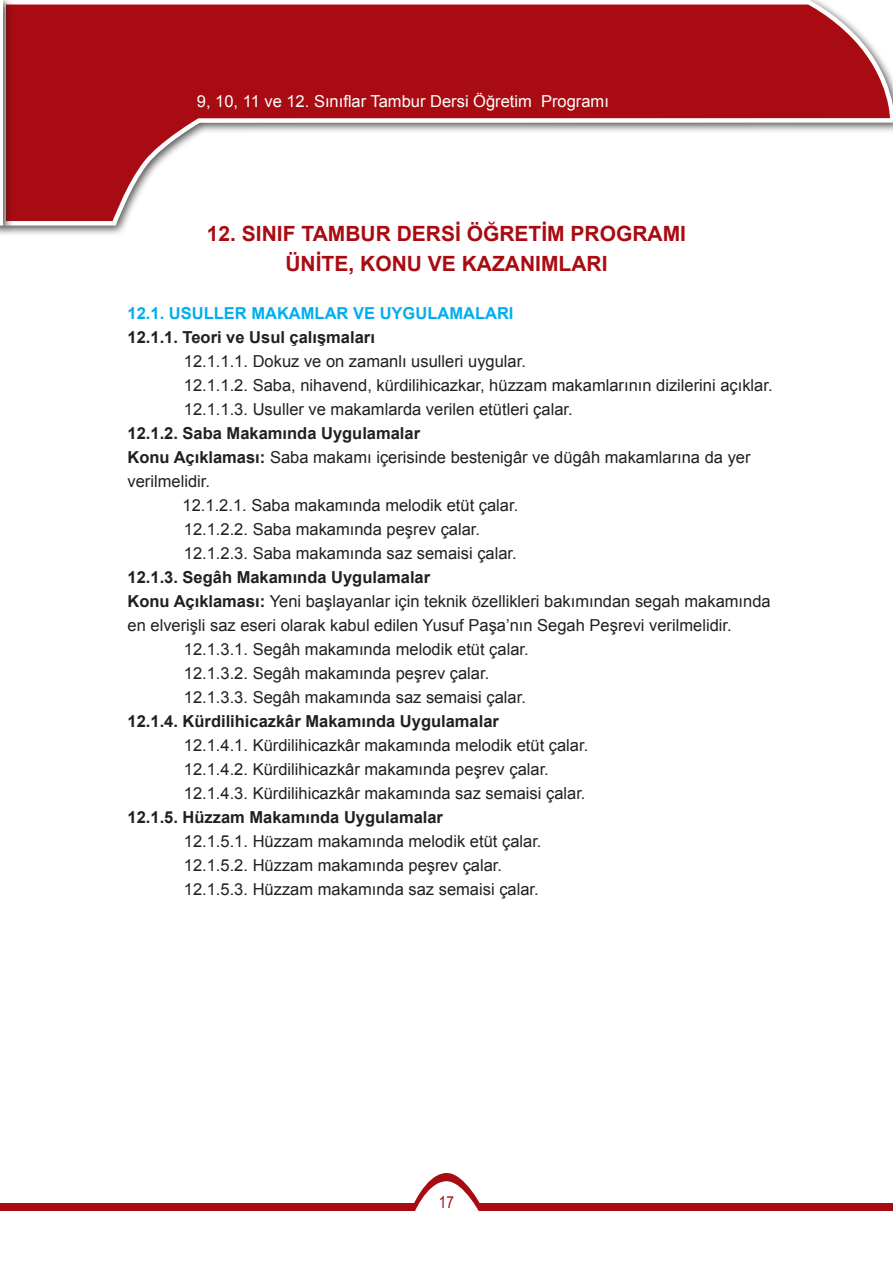
<style>
.page{position:relative;width:893px;height:1263px;background:#fff}
.page>*{position:absolute;margin:0;border:0;box-sizing:border-box;transform-origin:0 0}
.BAŞLIK{font:700 21px "Arial";color:#a90b12}
.SAYI_GİRİNTİ{font:16.5px "Arial";color:#231f20}
.ana_metin{font:16.5px "Arial";color:#231f20}
.ana_metin_bold{font:700 16.5px "Arial";color:#231f20}
.t1{font:16.5px "Arial";color:#fff}
.MAVİ_BAŞLIK{font:700 16.5px "Arial";color:#00aeef}
.t2{font:16.5px "Arial Narrow";color:#a90b12}
.s1{font-weight:700}
</style>
<div class="page">
<div style="left:0;top:0;width:893px;height:237px;background:#231f20;opacity:.75"></div>
<svg style="left:14px;top:0;width:879px;height:228px"></svg>
<div style="left:480px;top:1203px;width:413px;height:8px;background:#a90b12"></div>
<div style="left:1px;top:1203px;width:414px;height:8px;background:#a90b12"></div>
<svg style="left:414px;top:1173px;width:66px;height:38px"></svg>
<div style="left:0;top:0;width:14px;height:237px;background:#231f20;opacity:.75"></div>
<svg style="left:0;top:0;width:5px;height:228px"></svg>
<p class="t1" style="left:197px;top:91px;width:414px">9, 10, 11 ve 12. Sınıflar Tambur Dersi Öğretim Programı</p>
<p class="BAŞLIK" style="left:207px;top:219px;width:481px">12. SINIF TAMBUR DERSİ ÖĞRETİM PROGRAMI</p>
<p class="BAŞLIK" style="left:285px;top:249px;width:323px">ÜNİTE, KONU VE KAZANIMLARI</p>
<p class="MAVİ_BAŞLIK" style="left:128px;top:302px;width:387px">12.1. USULLER MAKAMLAR VE UYGULAMALARI</p>
<p class="ana_metin_bold" style="left:128px;top:326px;width:249px">12.1.1. Teori ve Usul çalışmaları</p>
<p class="SAYI_GİRİNTİ" style="left:184px;top:350px;width:344px">12.1.1.1. Dokuz ve on zamanlı usulleri uygular.</p>
<p class="SAYI_GİRİNTİ" style="left:184px;top:374px;width:590px">12.1.1.2. Saba, nihavend, kürdilihicazkar, hüzzam makamlarının dizilerini açıklar.</p>
<p class="SAYI_GİRİNTİ" style="left:184px;top:398px;width:390px">12.1.1.3. Usuller ve makamlarda verilen etütleri çalar.</p>
<p class="ana_metin_bold" style="left:128px;top:422px;width:294px">12.1.2. Saba Makamında Uygulamalar</p>
<p class="ana_metin" style="left:128px;top:446px;width:624px"><span class="s1">Konu Açıklaması:</span> Saba makamı içerisinde bestenigâr ve dügâh makamlarına da yer</p>
<p class="ana_metin" style="left:128px;top:470px;width:84px">verilmelidir.</p>
<p class="ana_metin" style="left:183px;top:494px;width:337px">12.1.2.1. Saba makamında melodik etüt çalar.</p>
<p class="SAYI_GİRİNTİ" style="left:184px;top:518px;width:298px">12.1.2.2. Saba makamında peşrev çalar.</p>
<p class="SAYI_GİRİNTİ" style="left:184px;top:542px;width:334px">12.1.2.3. Saba makamında saz semaisi çalar.</p>
<p class="ana_metin_bold" style="left:128px;top:566px;width:304px">12.1.3. Segâh Makamında Uygulamalar</p>
<p class="ana_metin" style="left:128px;top:590px;width:645px"><span class="s1">Konu Açıklaması:</span> Yeni başlayanlar için teknik özellikleri bakımından segah makamında</p>
<p class="ana_metin" style="left:128px;top:614px;width:606px">en elverişli saz eseri olarak kabul edilen Yusuf Paşa’nın Segah Peşrevi verilmelidir.</p>
<p class="SAYI_GİRİNTİ" style="left:184px;top:638px;width:346px">12.1.3.1. Segâh makamında melodik etüt çalar.</p>
<p class="SAYI_GİRİNTİ" style="left:184px;top:662px;width:307px">12.1.3.2. Segâh makamında peşrev çalar.</p>
<p class="SAYI_GİRİNTİ" style="left:184px;top:686px;width:344px">12.1.3.3. Segâh makamında saz semaisi çalar.</p>
<p class="ana_metin_bold" style="left:128px;top:710px;width:373px">12.1.4. Kürdilihicazkâr Makamında Uygulamalar</p>
<p class="SAYI_GİRİNTİ" style="left:184px;top:734px;width:406px">12.1.4.1. Kürdilihicazkâr makamında melodik etüt çalar.</p>
<p class="SAYI_GİRİNTİ" style="left:184px;top:758px;width:367px">12.1.4.2. Kürdilihicazkâr makamında peşrev çalar.</p>
<p class="SAYI_GİRİNTİ" style="left:184px;top:782px;width:403px">12.1.4.3. Kürdilihicazkâr makamında saz semaisi çalar.</p>
<p class="ana_metin_bold" style="left:128px;top:806px;width:317px">12.1.5. Hüzzam Makamında Uygulamalar</p>
<p class="SAYI_GİRİNTİ" style="left:184px;top:830px;width:359px">12.1.5.1. Hüzzam makamında melodik etüt çalar.</p>
<p class="SAYI_GİRİNTİ" style="left:184px;top:854px;width:320px">12.1.5.2. Hüzzam makamında peşrev çalar.</p>
<p class="SAYI_GİRİNTİ" style="left:184px;top:878px;width:356px">12.1.5.3. Hüzzam makamında saz semaisi çalar.</p>
<p class="t2" style="left:439px;top:1190px;width:17px">17</p>
</div>
